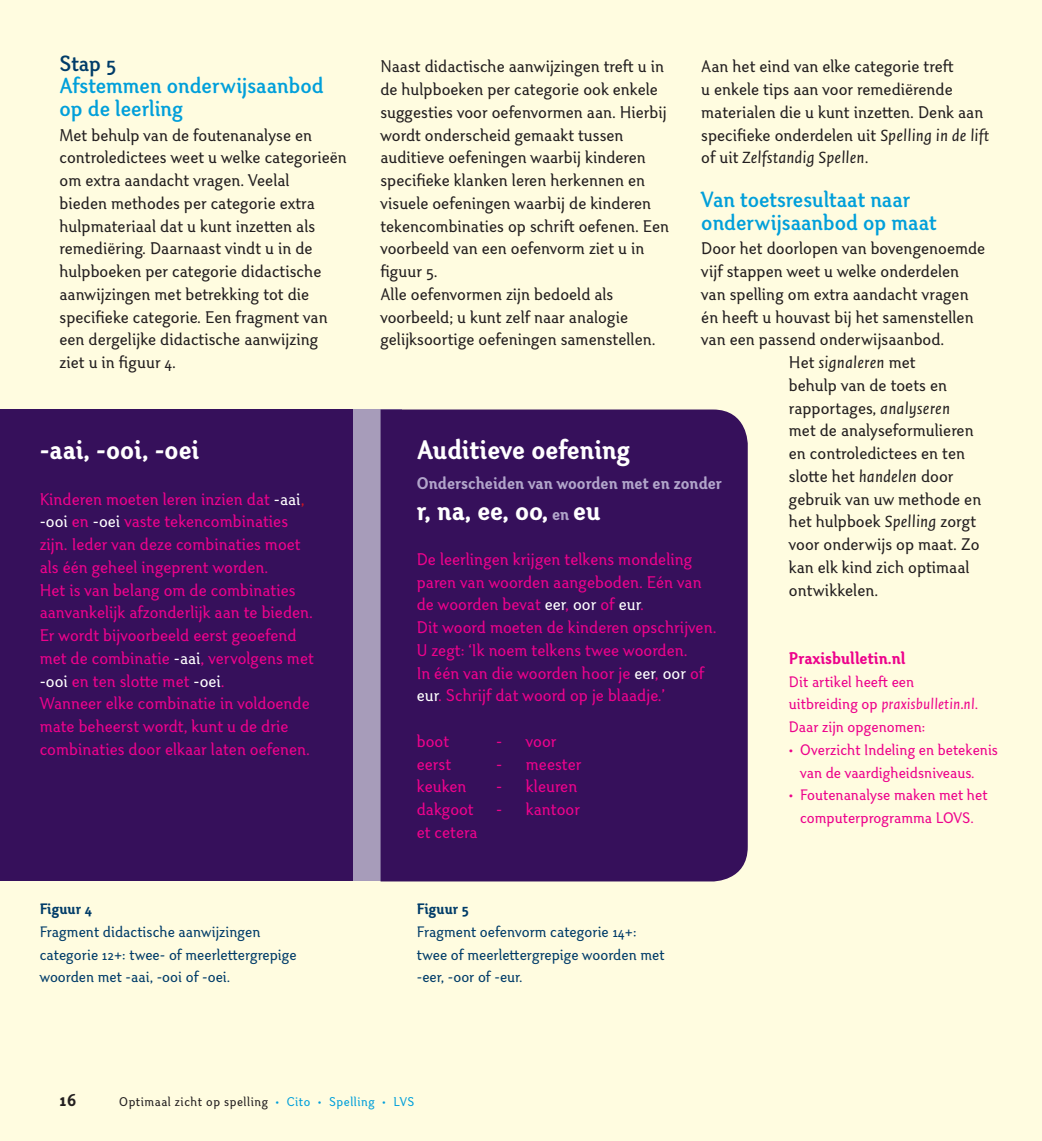
<style>
.page{position:relative;width:1042px;height:1141px;background:#fffce0}
.page>*{position:absolute;margin:0;border:0;box-sizing:border-box;transform-origin:0 0}
.t1{font:700 28px "Otari";letter-spacing:.005em;color:#fff}
.t2{font:500 22.75px/22.8px "Otari";letter-spacing:.005em;color:#009fda}
.t3{font:700 19.25px "Otari";color:#231f20}
.t4{font:17.5px/22.8px "Otari";letter-spacing:.005em;color:#231f20}
.t5{font:17.5px/22.8px "Otari";letter-spacing:.005em;color:#ed028c}
.t6{font:700 17.5px "Otari";letter-spacing:.005em;color:#b1a5ca}
.t7{font:700 17.5px "Otari";letter-spacing:.005em;color:#ed028c}
.t8{font:italic 17.5px "Quadraat Sans";letter-spacing:.005em;color:#231f20}
.t9{font:15.75px/22.8px "Otari";letter-spacing:.005em;color:#003c69}
.t10{font:15.75px/22.8px "Otari";letter-spacing:.005em;color:#ed028c}
.t11{font:13.12px "Otari";letter-spacing:.04em;color:#231f20}
.s1{color:#003c69}
.s2{color:#fff}
.s3{color:#cd1522}
.s4{font-family:"Quadraat Sans";font-style:italic}
.s5{font-family:"Otari";font-style:normal}
.s6{font-size:17.5px;color:#b1a5ca}
.s7{font-weight:700}
.s8{color:#009fda}
</style>
<div class="page">
<div style="left:331px;top:410px;width:71px;height:471px;background:#a79cba"></div>
<div style="left:0;top:410px;width:352px;height:471px;background:#36105b"></div>
<div style="left:380px;top:410px;width:368px;height:471px;background:#36105b"></div>
<p class="t2" style="left:60px;top:52px;width:265px"><span class="s1">Stap 5<br></span>Afstemmen onderwijsaanbod op de leerling</p>
<p class="t4" style="left:60px;top:123px;width:289px">Met behulp van de foutenanalyse en controledictees weet u welke categorieën om extra aandacht vragen. Veelal<br>bieden methodes per categorie extra hulpmateriaal dat u kunt inzetten als remediëring. Daarnaast vindt u in de hulpboeken per categorie didactische aanwijzingen met betrekking tot die specifieke categorie. Een fragment van een dergelijke didactische aanwijzing ziet u in figuur 4.</p>
<p class="t1" style="left:40px;top:433px;width:161px">-aai, -ooi, -oei</p>
<p class="t5" style="left:40px;top:487px;width:276px">Kinderen moeten leren inzien dat <span class="s2">-aai</span><span class="s3">, </span><span class="s2">-ooi</span> en <span class="s2">-oei</span> vaste tekencombinaties zijn. Ieder van deze combinaties moet als één geheel ingeprent worden.<br>Het is van belang om de combinaties aanvankelijk afzonderlijk aan te bieden.<br>Er wordt bijvoorbeeld eerst geoefend met de combinatie <span class="s2">-aai</span>, vervolgens met <span class="s2">-ooi</span> en ten slotte met <span class="s2">-oei</span>.<br>Wanneer elke combinatie in voldoende mate beheerst wordt, kunt u de drie combinaties door elkaar laten oefenen.</p>
<p class="t4" style="left:380px;top:55px;width:290px">Naast didactische aanwijzingen treft u in de hulpboeken per categorie ook enkele suggesties voor oefenvormen aan. Hierbij wordt onderscheid gemaakt tussen auditieve oefeningen waarbij kinderen specifieke klanken leren herkennen en visuele oefeningen waarbij de kinderen tekencombinaties op schrift oefenen. Een voorbeeld van een oefenvorm ziet u in figuur 5.<br>Alle oefenvormen zijn bedoeld als voorbeeld; u kunt zelf naar analogie gelijksoortige oefeningen samenstellen.</p>
<p class="t4" style="left:701px;top:55px;width:290px">Aan het eind van elke categorie treft<br>u enkele tips aan voor remediërende materialen die u kunt inzetten. Denk aan specifieke onderdelen uit <span class="s4">Spelling in de lift </span>of uit <span class="s4">Zelfstandig Spellen</span>.</p>
<p class="t2" style="left:701px;top:188px;width:237px">Van toetsresultaat naar onderwijsaanbod op maat</p>
<p class="t4" style="left:701px;top:237px;width:285px">Door het doorlopen van bovengenoemde</p>
<p class="t4" style="left:701px;top:260px;width:259px">vijf stappen weet u welke onderdelen</p>
<p class="t4" style="left:701px;top:283px;width:269px">van spelling om extra aandacht vragen</p>
<p class="t4" style="left:701px;top:305px;width:274px">én heeft u houvast bij het samenstellen</p>
<p class="t4" style="left:701px;top:328px;width:245px">van een passend onderwijsaanbod.</p>
<p class="t8" style="left:789px;top:353px;width:128px"><span class="s5">Het</span> signaleren <span class="s5">met</span></p>
<p class="t4" style="left:789px;top:374px;width:160px">behulp van de toets en</p>
<p class="t4" style="left:789px;top:396px;width:163px">rapportages, <span class="s4">analyseren</span></p>
<p class="t4" style="left:789px;top:419px;width:186px">met de analyseformulieren</p>
<p class="t4" style="left:789px;top:442px;width:178px">en controledictees en ten</p>
<p class="t4" style="left:789px;top:465px;width:166px">slotte het <span class="s4">handelen</span> door</p>
<p class="t4" style="left:789px;top:487px;width:194px">gebruik van uw methode en</p>
<p class="t4" style="left:789px;top:510px;width:189px">het hulpboek <span class="s4">Spelling</span> zorgt</p>
<p class="t4" style="left:789px;top:533px;width:192px">voor onderwijs op maat. Zo</p>
<p class="t4" style="left:789px;top:556px;width:182px">kan elk kind zich optimaal</p>
<p class="t4" style="left:789px;top:578px;width:91px">ontwikkelen.</p>
<p class="t1" style="left:417px;top:433px;width:214px">Auditieve oefening</p>
<p class="t6" style="left:417px;top:472px;width:307px">Onderscheiden van woorden met en zonder</p>
<p class="t1" style="left:417px;top:494px;width:185px">r, na, ee, oo, <span class="s6">en</span> eu</p>
<p class="t5" style="left:417px;top:548px;width:301px">De leerlingen krijgen telkens mondeling paren van woorden aangeboden. Eén van de woorden bevat <span class="s2">eer</span>, <span class="s2">oor</span> of <span class="s2">eur</span>.<br>Dit woord moeten de kinderen opschrijven.<br>U zegt: ‘Ik noem telkens twee woorden.<br>In één van die woorden hoor je <span class="s2">eer</span>, <span class="s2">oor</span> of <span class="s2">eur</span>. Schrijf dat woord op je blaadje.’</p>
<p class="t5" style="left:417px;top:730px;width:34px">boot</p>
<p class="t5" style="left:496px;top:730px;width:62px">- voor</p>
<p class="t5" style="left:417px;top:752px;width:36px">eerst</p>
<p class="t5" style="left:496px;top:752px;width:87px">- meester</p>
<p class="t5" style="left:417px;top:775px;width:51px">keuken</p>
<p class="t5" style="left:496px;top:775px;width:83px">- kleuren</p>
<p class="t5" style="left:417px;top:798px;width:58px">dakgoot</p>
<p class="t5" style="left:496px;top:798px;width:85px">- kantoor</p>
<p class="t5" style="left:417px;top:821px;width:62px">et cetera</p>
<p class="t7" style="left:789px;top:647px;width:118px">Praxisbulletin.nl</p>
<p class="t10" style="left:789px;top:670px;width:191px">Dit artikel heeft een uitbreiding op <span class="s4">praxisbulletin.nl</span>.<br>Daar zijn opgenomen:</p>
<p class="t10" style="left:800px;top:738px;width:199px;text-indent:-11px">• Overzicht Indeling en betekenis van de vaardigheidsniveaus.</p>
<p class="t10" style="left:789px;top:784px;width:200px;text-align:center">• Foutenanalyse maken met het computerprogramma LOVS.</p>
<p class="t9" style="left:40px;top:898px;width:259px"><span class="s7">Figuur 4<br></span>Fragment didactische aanwijzingen categorie 12+: twee- of meerlettergrepige woorden met -aai, -ooi of -oei.</p>
<p class="t9" style="left:417px;top:898px;width:249px"><span class="s7">Figuur 5<br></span>Fragment oefenvorm categorie 14+: twee of meerlettergrepige woorden met -eer, -oor of -eur.</p>
<p class="t3" style="left:60px;top:1088px;width:18px">16</p>
<p class="t11" style="left:119px;top:1094px;width:297px">Optimaal zicht op spelling <span class="s8">• Cito • Spelling • LVS</span></p>
</div>
